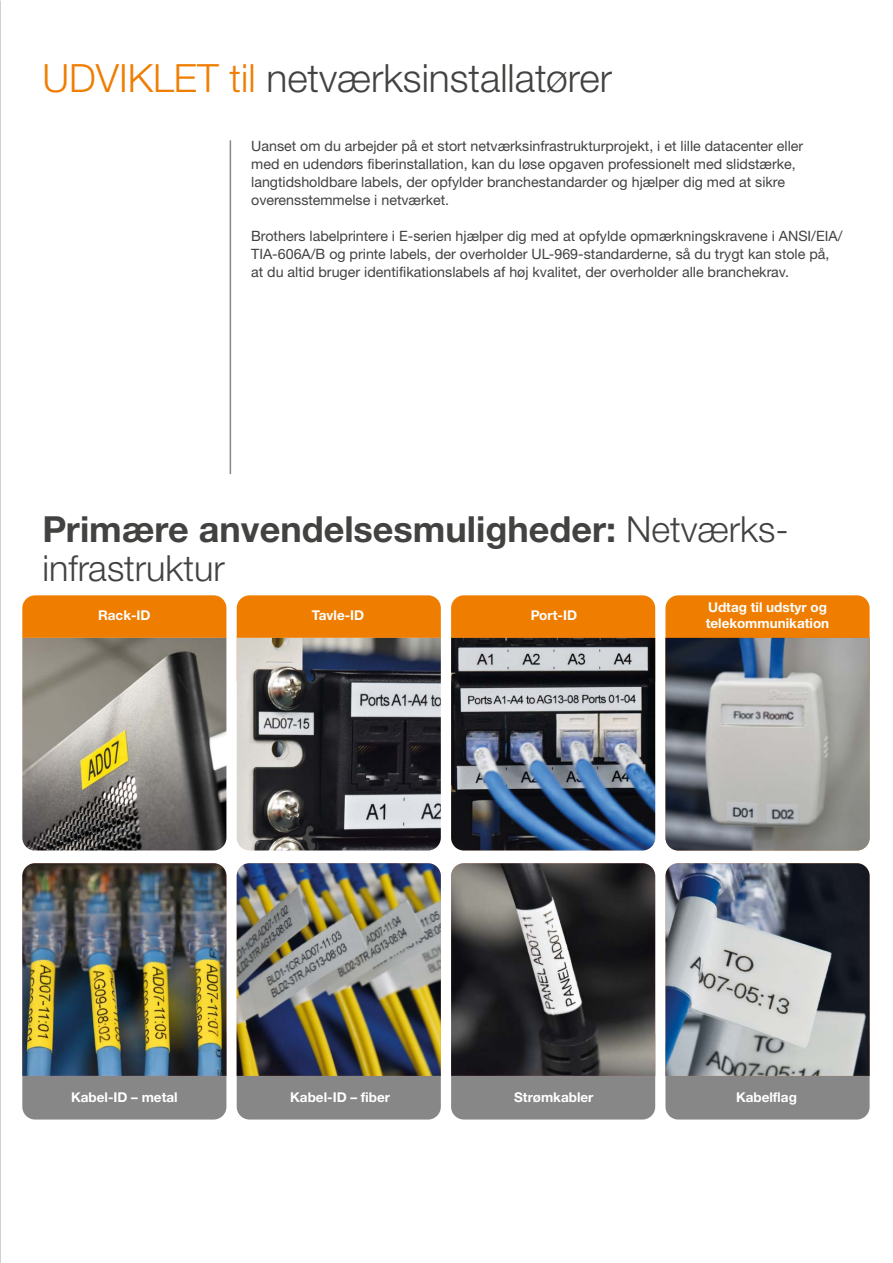
<style>
.page{position:relative;width:893px;height:1263px;background:#fff}
.page>*{position:absolute;margin:0;border:0;box-sizing:border-box;transform-origin:0 0}
.t1{font:300 39px "Helvetica Neue LTW1 G";color:#424241}
.t2{font:700 36px/39px "Helvetica Neue LTW1 G";color:#424241}
.t3{font:14.25px/18px "Helvetica Neue LTW1 G";color:#424241}
.t4{font:700 13.5px/16.2px "Helvetica Neue LTW1 G";color:#fff}
.s1{color:#ef7d00}
.s2{font-weight:300}
</style>
<div class="page">
<hr style="left:230px;top:140px;width:1px;height:334px;background:#878787">
<div style="left:22px;top:1076px;width:204px;height:43px;background:#878787"></div>
<img style="left:22px;top:863px;width:204px;height:213px">
<div style="left:237px;top:1076px;width:204px;height:43px;background:#878787"></div>
<img style="left:237px;top:863px;width:204px;height:213px">
<div style="left:451px;top:1076px;width:204px;height:43px;background:#878787"></div>
<img style="left:451px;top:863px;width:204px;height:213px">
<div style="left:665px;top:1076px;width:205px;height:43px;background:#878787"></div>
<img style="left:665px;top:863px;width:205px;height:213px">
<div style="left:22px;top:595px;width:204px;height:43px;background:#ef7d00"></div>
<img style="left:22px;top:638px;width:204px;height:212px">
<div style="left:237px;top:595px;width:204px;height:43px;background:#ef7d00"></div>
<img style="left:237px;top:638px;width:204px;height:212px">
<div style="left:451px;top:595px;width:204px;height:43px;background:#ef7d00"></div>
<img style="left:451px;top:638px;width:204px;height:212px">
<div style="left:665px;top:595px;width:205px;height:43px;background:#ef7d00"></div>
<img style="left:665px;top:638px;width:205px;height:212px">
<h1 class="t1" style="left:43px;top:54px;width:571px"><span class="s1">UDVIKLET til</span> netværksinstallatører</h1>
<p class="t3" style="left:251px;top:136px;width:554px">Uanset om du arbejder på et stort netværksinfrastrukturprojekt, i et lille datacenter eller med en udendørs fiberinstallation, kan du løse opgaven professionelt med slidstærke, langtidsholdbare labels, der opfylder branchestandarder og hjælper dig med at sikre overensstemmelse i netværket.</p>
<p class="t3" style="left:251px;top:226px;width:593px">Brothers labelprintere i E-serien hjælper dig med at opfylde opmærkningskravene i ANSI/EIA/<br>TIA-606A/B og printe labels, der overholder UL-969-standarderne, så du trygt kan stole på, at du altid bruger identifikationslabels af høj kvalitet, der overholder alle branchekrav.</p>
<h2 class="t2" style="left:43px;top:509px;width:748px">Primære anvendelsesmuligheder: <span class="s2">Netværks&shy;infrastruktur</span></h2>
<p class="t4" style="left:706px;top:599px;width:125px">Udtag til udstyr og telekommunikation</p>
<p class="t4" style="left:98px;top:607px;width:54px">Rack-ID</p>
<p class="t4" style="left:312px;top:607px;width:54px">Tavle-ID</p>
<p class="t4" style="left:531px;top:607px;width:48px">Port-ID</p>
<p class="t4" style="left:71px;top:1089px;width:108px">Kabel-ID – metal</p>
<p class="t4" style="left:290px;top:1089px;width:101px">Kabel-ID – fiber</p>
<p class="t4" style="left:514px;top:1089px;width:81px">Strømkabler</p>
<p class="t4" style="left:736px;top:1089px;width:62px">Kabelflag</p>
</div>
